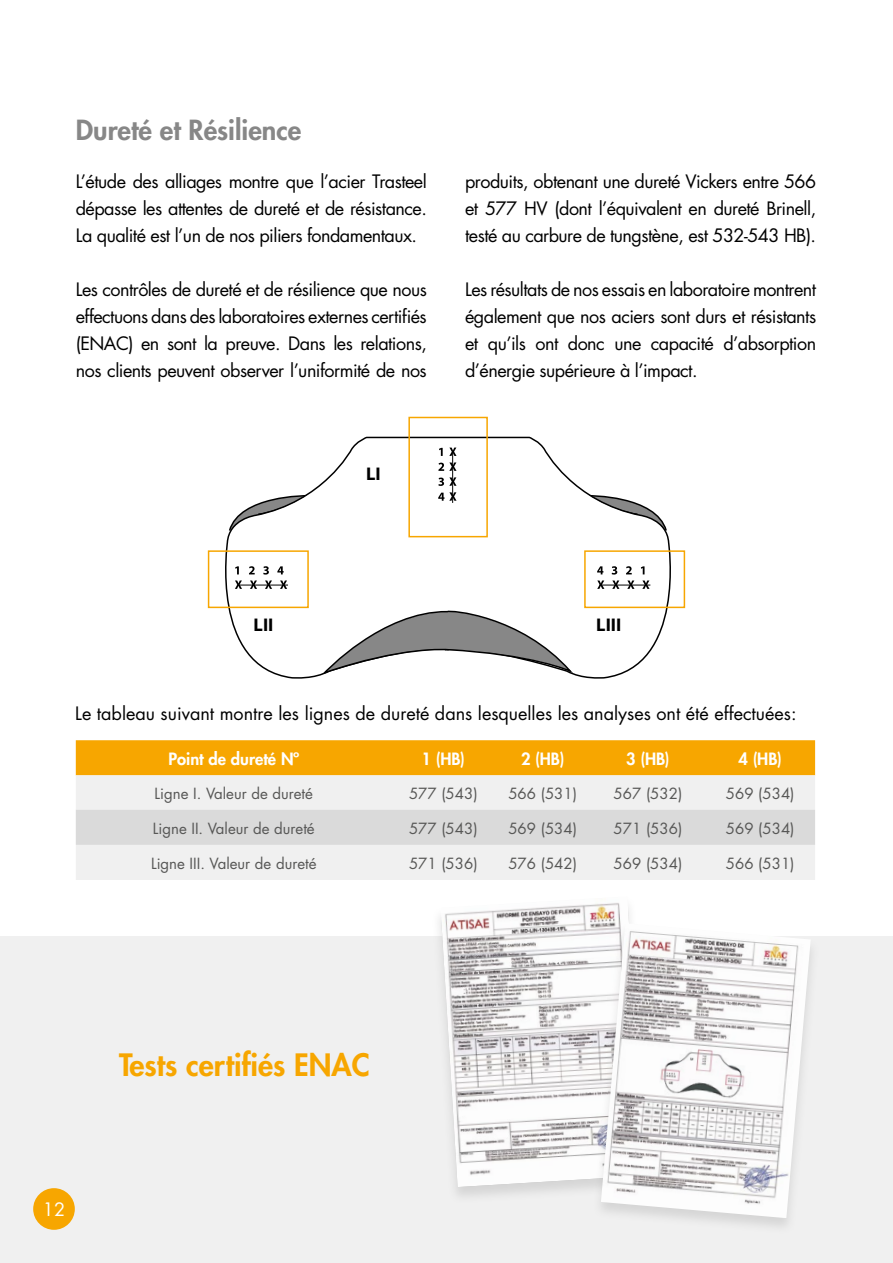
<style>
.page{position:relative;width:893px;height:1263px;background:#fff}
.page>*{position:absolute;margin:0;border:0;box-sizing:border-box;transform-origin:0 0}
.t1{font:800 30px "Futura Std";color:#f7a600}
.t2{font:800 27px "Futura Std";color:#878787}
.t3{font:700 18.45px "Myriad Pro";color:#000}
.t4{font:18px/27px "Futura Std";letter-spacing:-.03em;color:#000;text-align:justify}
.t5{font:18px "Futura Std";color:#000}
.t6{font:18px "Futura Std";color:#fff}
.t7{font:800 16.5px "Futura Std";color:#fff}
.t8{font:15px "Futura Std";color:#575756}
</style>
<div class="page">
<div style="left:0;top:937px;width:892px;height:326px;background:#f0f0f0"></div>
<div style="left:432px;top:896px;width:221px;height:308px;background:#878787;opacity:.25"></div>
<img style="left:441px;top:896px;width:203px;height:291px">
<div style="left:592px;top:923px;width:227px;height:312px;background:#878787;opacity:.25"></div>
<img style="left:601px;top:923px;width:210px;height:295px">
<div style="left:33px;top:1188px;width:42px;height:42px;background:#f7a600;border-radius:50%"></div>
<svg style="left:833px;top:936px;width:60px;height:327px"></svg>
<div style="left:76px;top:740px;width:739px;height:35px;background:#f7a600"></div>
<div style="left:76px;top:775px;width:739px;height:105px;background:#f0f0f0"></div>
<div style="left:76px;top:810px;width:739px;height:35px;background:#dadada"></div>
<svg style="left:228px;top:609px;width:440px;height:70px"></svg>
<svg style="left:323px;top:610px;width:249px;height:65px"></svg>
<svg style="left:207px;top:416px;width:479px;height:193px"></svg>
<svg style="left:439px;top:448px;width:4px;height:8px"></svg>
<svg style="left:235px;top:566px;width:4px;height:8px"></svg>
<svg style="left:249px;top:566px;width:6px;height:8px"></svg>
<hr style="left:452px;top:451px;width:1px;height:52px;background:#000">
<svg style="left:597px;top:566px;width:6px;height:8px"></svg>
<svg style="left:626px;top:566px;width:6px;height:8px"></svg>
<svg style="left:641px;top:566px;width:3px;height:8px"></svg>
<svg style="left:449px;top:448px;width:7px;height:8px"></svg>
<svg style="left:438px;top:462px;width:18px;height:9px"></svg>
<svg style="left:438px;top:477px;width:18px;height:9px"></svg>
<svg style="left:438px;top:492px;width:18px;height:9px"></svg>
<hr style="left:237px;top:585px;width:51px;height:1px;background:#000">
<svg style="left:235px;top:580px;width:7px;height:9px"></svg>
<svg style="left:250px;top:580px;width:7px;height:9px"></svg>
<svg style="left:263px;top:566px;width:24px;height:23px"></svg>
<hr style="left:599px;top:585px;width:51px;height:1px;background:#000">
<svg style="left:597px;top:580px;width:7px;height:9px"></svg>
<svg style="left:612px;top:566px;width:7px;height:23px"></svg>
<svg style="left:627px;top:580px;width:7px;height:9px"></svg>
<svg style="left:642px;top:580px;width:7px;height:9px"></svg>
<h2 class="t2" style="left:76px;top:113px;width:227px">Dureté et Résilience</h2>
<p class="t4" style="left:76px;top:168px;width:353px">L’étude des alliages montre que l’acier Trasteel dépasse les attentes de dureté et de résistance.<br>La qualité est l’un de nos piliers fondamentaux.</p>
<p class="t4" style="left:76px;top:276px;width:353px">Les contrôles de dureté et de résilience que nous effectuons dans des laboratoires externes certifiés (ENAC) en sont la preuve. Dans les relations, nos clients peuvent observer l’uniformité de nos</p>
<p class="t3" style="left:366px;top:462px;width:16px">LI</p>
<p class="t4" style="left:465px;top:168px;width:353px">produits, obtenant une dureté Vickers entre 566 et 577 HV (dont l’équivalent en dureté Brinell, testé au carbure de tungstène, est 532-543 HB).</p>
<p class="t4" style="left:465px;top:276px;width:353px">Les résultats de nos essais en laboratoire montrent également que nos aciers sont durs et résistants et qu’ils ont donc une capacité d’absorption d’énergie supérieure à l’impact.</p>
<p class="t3" style="left:254px;top:613px;width:21px">LII</p>
<p class="t3" style="left:596px;top:613px;width:27px">LIII</p>
<p class="t5" style="left:75px;top:702px;width:723px">Le tableau suivant montre les lignes de dureté dans lesquelles les analyses ont été effectuées:</p>
<p class="t7" style="left:168px;top:748px;width:132px">Point de dureté Nº</p>
<p class="t7" style="left:422px;top:748px;width:45px">1 (HB)</p>
<p class="t7" style="left:521px;top:748px;width:45px">2 (HB)</p>
<p class="t7" style="left:626px;top:748px;width:45px">3 (HB)</p>
<p class="t7" style="left:738px;top:748px;width:45px">4 (HB)</p>
<p class="t8" style="left:155px;top:784px;width:160px">Ligne I. Valeur de dureté</p>
<p class="t8" style="left:409px;top:784px;width:70px">577 (543)</p>
<p class="t8" style="left:508px;top:784px;width:70px">566 (531)</p>
<p class="t8" style="left:614px;top:784px;width:70px">567 (532)</p>
<p class="t8" style="left:726px;top:784px;width:70px">569 (534)</p>
<p class="t8" style="left:153px;top:818px;width:163px">Ligne II. Valeur de dureté</p>
<p class="t8" style="left:409px;top:818px;width:70px">577 (543)</p>
<p class="t8" style="left:508px;top:818px;width:70px">569 (534)</p>
<p class="t8" style="left:614px;top:818px;width:70px">571 (536)</p>
<p class="t8" style="left:726px;top:818px;width:70px">569 (534)</p>
<p class="t8" style="left:151px;top:853px;width:167px">Ligne III. Valeur de dureté</p>
<p class="t8" style="left:409px;top:853px;width:70px">571 (536)</p>
<p class="t8" style="left:508px;top:853px;width:70px">576 (542)</p>
<p class="t8" style="left:614px;top:853px;width:70px">569 (534)</p>
<p class="t8" style="left:726px;top:853px;width:70px">566 (531)</p>
<p class="t6" style="left:43px;top:1194px;width:24px">12</p>
<p class="t6" style="left:43px;top:1198px;width:24px">12</p>
<h1 class="t1" style="left:119px;top:1046px;width:252px">Tests certifiés ENAC</h1>
</div>
